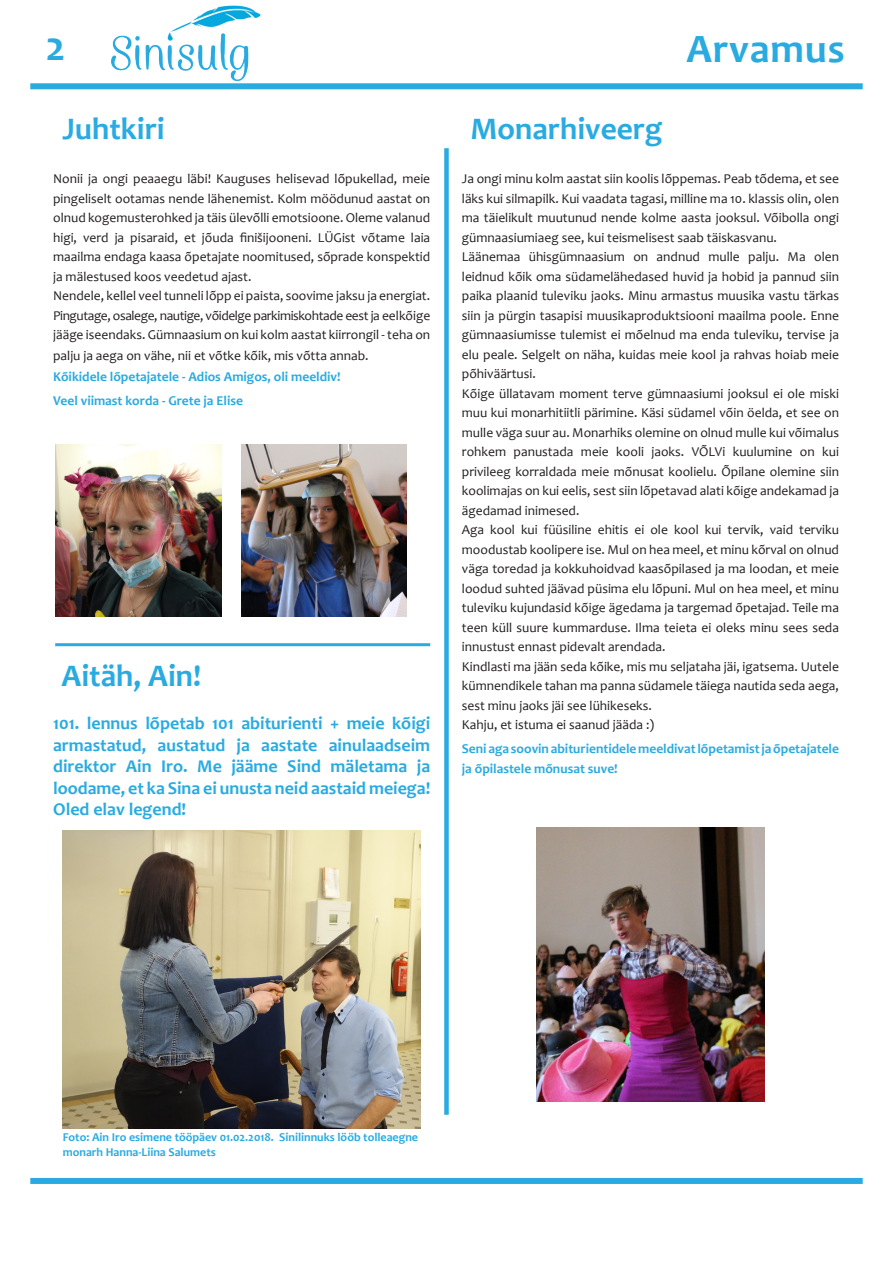
<style>
.page{position:relative;width:893px;height:1263px;background:#fff}
.page>*{position:absolute;margin:0;border:0;box-sizing:border-box;transform-origin:0 0}
.t1{font:700 42px "Candara";color:#29abe2}
.t2{font:700 40.5px "Candara";letter-spacing:.02em;color:#29abe2}
.t3{font:700 31.5px "Candara";color:#29abe2}
.t4{font:700 18px/21.6px "Candara";color:#29abe2;text-align:justify}
.t5{font:13.5px/19.5px "Candara";color:#231f20}
.t6{font:700 13.5px/19.5px "Candara";color:#29abe2}
.t7{font:700 12px/14.4px "Candara";color:#29abe2}
.s1{font-weight:700;color:#29abe2}
</style>
<div class="page">
<div style="left:30px;top:1178px;width:833px;height:6px;background:#29abe2"></div>
<div style="left:30px;top:83px;width:833px;height:6px;background:#29abe2"></div>
<img style="left:111px;top:5px;width:150px;height:76px">
<img style="left:63px;top:830px;width:358px;height:298px">
<div style="left:444px;top:148px;width:5px;height:967px;background:#29abe2"></div>
<img style="left:55px;top:445px;width:166px;height:172px">
<img style="left:242px;top:445px;width:164px;height:172px">
<hr style="left:55px;top:643px;width:375px;height:3px;background:#29abe2">
<img style="left:536px;top:827px;width:229px;height:274px">
<p class="t1" style="left:46px;top:20px;width:22px">2</p>
<p class="t2" style="left:686px;top:23px;width:160px">Arvamus</p>
<p class="t3" style="left:62px;top:109px;width:104px">Juhtkiri</p>
<p class="t3" style="left:470px;top:109px;width:194px">Monarhiveerg</p>
<p class="t5" style="left:53px;top:169px;width:379px">Nonii ja ongi peaaegu läbi! Kauguses helisevad lõpukellad, meie pingeliselt ootamas nende lähenemist. Kolm möödunud aastat on olnud kogemusterohked ja täis ülevõlli emotsioone. Oleme valanud higi, verd ja pisaraid, et jõuda finišijooneni. LÜGist võtame laia maailma endaga kaasa õpetajate noomitused, sõprade konspektid ja mälestused koos veedetud ajast.<br>Nendele, kellel veel tunneli lõpp ei paista, soovime jaksu ja energiat.<br>Pingutage, osalege, nautige, võidelge parkimiskohtade eest ja eelkõige jääge iseendaks. Gümnaasium on kui kolm aastat kiirrongil - teha on</p>
<p class="t5" style="left:53px;top:345px;width:317px;line-height:21px">palju ja aega on vähe, nii et võtke kõik, mis võtta annab.<br><span class="s1">Kõikidele lõpetajatele - Adios Amigos, oli meeldiv!</span></p>
<p class="t6" style="left:53px;top:391px;width:191px">Veel viimast korda - Grete ja Elise</p>
<p class="t3" style="left:62px;top:656px;width:141px">Aitäh, Ain!</p>
<p class="t4" style="left:53px;top:712px;width:379px">101. lennus lõpetab 101 abiturienti + meie kõigi armastatud, austatud ja aastate ainulaadseim direktor Ain Iro. Me jääme Sind mäletama ja loodame, et ka Sina ei unusta neid aastaid meiega!<br>Oled elav legend!</p>
<p class="t5" style="left:462px;top:169px;width:379px">Ja ongi minu kolm aastat siin koolis lõppemas. Peab tõdema, et see läks kui silmapilk. Kui vaadata tagasi, milline ma 10. klassis olin, olen ma täielikult muutunud nende kolme aasta jooksul. Võibolla ongi gümnaasiumiaeg see, kui teismelisest saab täiskasvanu.<br>Läänemaa ühisgümnaasium on andnud mulle palju. Ma olen leidnud kõik oma südamelähedased huvid ja hobid ja pannud siin paika plaanid tuleviku jaoks. Minu armastus muusika vastu tärkas siin ja pürgin tasapisi muusikaproduktsiooni maailma poole. Enne gümnaasiumisse tulemist ei mõelnud ma enda tuleviku, tervise ja elu peale. Selgelt on näha, kuidas meie kool ja rahvas hoiab meie põhiväärtusi.<br>Kõige üllatavam moment terve gümnaasiumi jooksul ei ole miski muu kui monarhitiitli pärimine. Käsi südamel võin öelda, et see on mulle väga suur au. Monarhiks olemine on olnud mulle kui võimalus rohkem panustada meie kooli jaoks. VÕLVi kuulumine on kui privileeg korraldada meie mõnusat koolielu. Õpilane olemine siin koolimajas on kui eelis, sest siin lõpetavad alati kõige andekamad ja ägedamad inimesed.<br>Aga kool kui füüsiline ehitis ei ole kool kui tervik, vaid terviku moodustab koolipere ise. Mul on hea meel, et minu kõrval on olnud väga toredad ja kokkuhoidvad kaasõpilased ja ma loodan, et meie loodud suhted jäävad püsima elu lõpuni. Mul on hea meel, et minu tuleviku kujundasid kõige ägedama ja targemad õpetajad. Teile ma teen küll suure kummarduse. Ilma teieta ei oleks minu sees seda innustust ennast pidevalt arendada.<br>Kindlasti ma jään seda kõike, mis mu seljataha jäi, igatsema. Uutele kümnendikele tahan ma panna südamele täiega nautida seda aega, sest minu jaoks jäi see lühikeseks.<br>Kahju, et istuma ei saanud jääda :)</p>
<p class="t6" style="left:462px;top:739px;width:379px">Seni aga soovin abiturientidele meeldivat lõpetamist ja õpetajatele ja õpilastele mõnusat suve!</p>
<p class="t7" style="left:63px;top:1130px;width:357px">Foto: Ain Iro esimene tööpäev 01.02.2018. Sinilinnuks lööb tolleaegne monarh Hanna-Liina Salumets</p>
</div>
